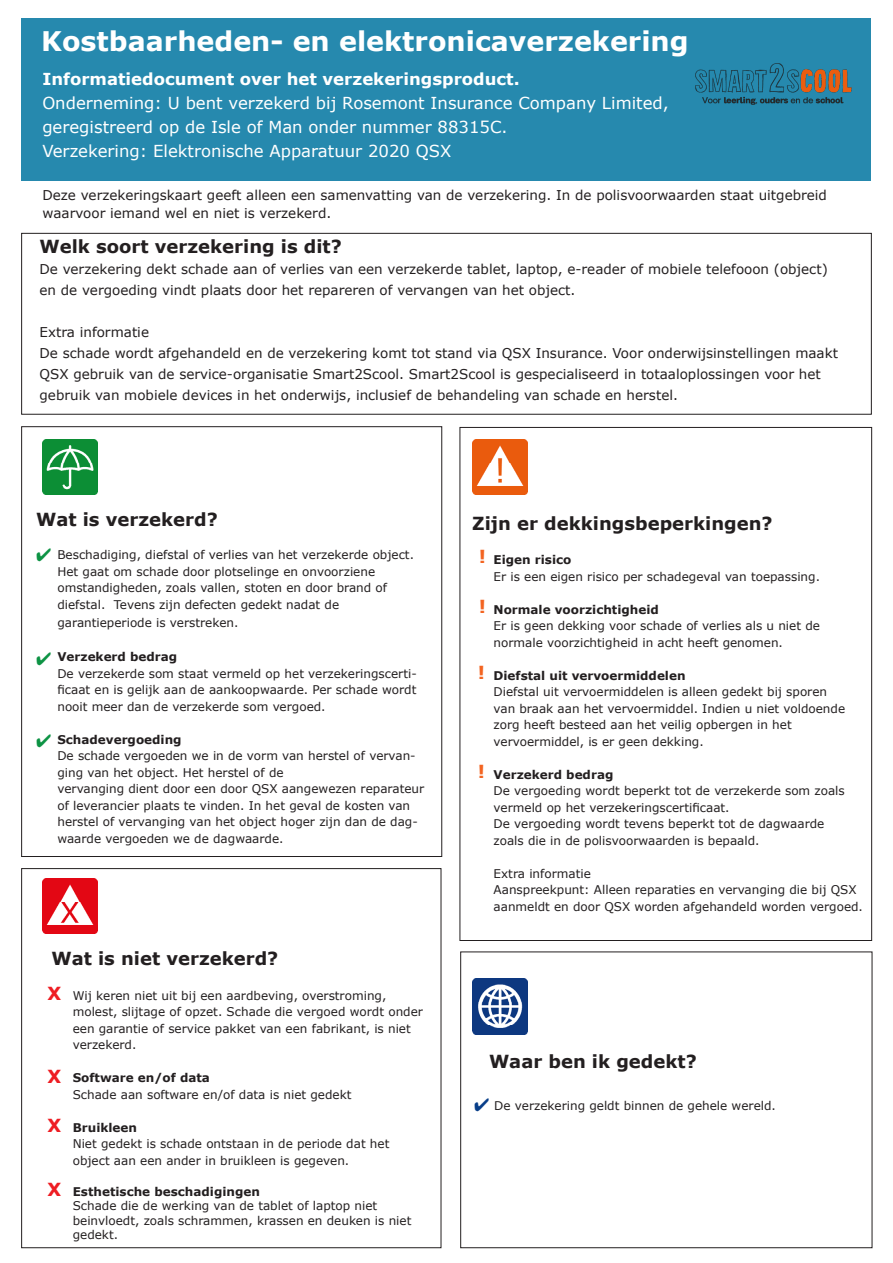
<style>
.page{position:relative;width:893px;height:1263px;background:#fff}
.page>*{position:absolute;margin:0;border:0;box-sizing:border-box;transform-origin:0 0}
.t1{font:700 27px "Verdana";color:#fff}
.t2{font:700 18px "Verdana";color:#231f20}
.t3{font:700 18px "Verdana";color:#f36421}
.t4{font:700 18px "Verdana";color:#ee1d23}
.t5{font:16.5px/24px "Verdana";color:#fff}
.t6{font:700 16.5px "Verdana";color:#fff}
.t7{font:13.5px/21px "Verdana";color:#231f20}
.t8{font:12px/16.5px "Verdana";color:#231f20}
.t9{font:700 12px "Verdana";color:#231f20}
</style>
<div class="page">
<img style="left:43px;top:440px;width:55px;height:55px">
<img style="left:472px;top:440px;width:55px;height:55px">
<div style="left:21px;top:233px;width:851px;height:182px;border:1px solid #231f20"></div>
<div style="left:460px;top:951px;width:412px;height:297px;border:1px solid #231f20"></div>
<img style="left:472px;top:979px;width:55px;height:55px">
<img style="left:43px;top:878px;width:55px;height:56px">
<div style="left:22px;top:18px;width:849px;height:162px;background:#2689ae"></div>
<img style="left:696px;top:64px;width:155px;height:41px">
<p class="t1" style="left:41px;top:23px;width:649px">Kostbaarheden- en elektronicaverzekering</p>
<p class="t6" style="left:42px;top:68px;width:479px">Informatiedocument over het verzekeringsproduct.</p>
<p class="t5" style="left:42px;top:91px;width:628px">Onderneming: U bent verzekerd bij Rosemont Insurance Company Limited,</p>
<p class="t5" style="left:42px;top:115px;width:467px">geregistreerd op de Isle of Man onder nummer 88315C.<br>Verzekering: Elektronische Apparatuur 2020 QSX</p>
<p class="t7" style="left:43px;top:184px;width:786px">Deze verzekeringskaart geeft alleen een samenvatting van de verzekering. In de polisvoorwaarden staat uitgebreid</p>
<p class="t7" style="left:43px;top:202px;width:290px">waarvoor iemand wel en niet is verzekerd.</p>
<p class="t2" style="left:40px;top:234px;width:304px">Welk soort verzekering is dit?</p>
<p class="t7" style="left:40px;top:259px;width:790px">De verzekering dekt schade aan of verlies van een verzekerde tablet, laptop, e-reader of mobiele telefooon (object) en de vergoeding vindt plaats door het repareren of vervangen van het object.</p>
<p class="t7" style="left:40px;top:322px;width:111px">Extra informatie</p>
<p class="t7" style="left:40px;top:343px;width:800px">De schade wordt afgehandeld en de verzekering komt tot stand via QSX Insurance. Voor onderwijsinstellingen maakt<br>QSX gebruik van de service-organisatie Smart2Scool. Smart2Scool is gespecialiseerd in totaaloplossingen voor het gebruik van mobiele devices in het onderwijs, inclusief de behandeling van schade en herstel.</p>
<p class="t2" style="left:36px;top:508px;width:183px">Wat is verzekerd?</p>
<p class="t8" style="left:57px;top:547px;width:358px">Beschadiging, diefstal of verlies van het verzekerde object.<br>Het gaat om schade door plotselinge en onvoorziene</p>
<p class="t8" style="left:57px;top:580px;width:331px">omstandigheden, zoals vallen, stoten en door brand of</p>
<p class="t8" style="left:57px;top:595px;width:283px;line-height:18px">diefstal. Tevens zijn defecten gedekt nadat de garantieperiode is verstreken.</p>
<p class="t9" style="left:57px;top:649px;width:121px">Verzekerd bedrag</p>
<p class="t8" style="left:57px;top:665px;width:361px;text-align:justify">De verzekerde som staat vermeld op het verzekeringscerti&shy;ficaat en is gelijk aan de aankoopwaarde. Per schade wordt nooit meer dan de verzekerde som vergoed.</p>
<p class="t9" style="left:57px;top:731px;width:126px">Schadevergoeding</p>
<p class="t8" style="left:57px;top:748px;width:368px">De schade vergoeden we in de vorm van herstel of vervan&shy;ging van het object. Het herstel of de<br>vervanging dient door een door QSX aangewezen reparateur of leverancier plaats te vinden. In het geval de kosten van herstel of vervanging van het object hoger zijn dan de dag&shy;waarde vergoeden we de dagwaarde.</p>
<p class="t2" style="left:51px;top:947px;width:228px">Wat is niet verzekerd?</p>
<p class="t8" style="left:73px;top:987px;width:352px">Wij keren niet uit bij een aardbeving, overstroming, molest, slijtage of opzet. Schade die vergoed wordt onder een garantie of service pakket van een fabrikant, is niet verzekerd.</p>
<p class="t9" style="left:73px;top:1070px;width:139px">Software en/of data</p>
<p class="t8" style="left:73px;top:1086px;width:280px">Schade aan software en/of data is niet gedekt</p>
<p class="t9" style="left:73px;top:1120px;width:66px">Bruikleen</p>
<p class="t8" style="left:73px;top:1136px;width:318px">Niet gedekt is schade ontstaan in de periode dat het</p>
<p class="t8" style="left:73px;top:1152px;width:278px">object aan een ander in bruikleen is gegeven.</p>
<p class="t9" style="left:73px;top:1183px;width:189px">Esthetische beschadigingen</p>
<p class="t8" style="left:73px;top:1199px;width:340px;line-height:14.4px">Schade die de werking van de tablet of laptop niet beinvloedt, zoals schrammen, krassen en deuken is niet gedekt.</p>
<p class="t4" style="left:48px;top:981px;width:15px">X</p>
<p class="t4" style="left:48px;top:1065px;width:15px">X</p>
<p class="t4" style="left:48px;top:1114px;width:15px">X</p>
<p class="t4" style="left:48px;top:1177px;width:15px">X</p>
<p class="t2" style="left:472px;top:511px;width:302px">Zijn er dekkingsbeperkingen?</p>
<p class="t9" style="left:494px;top:552px;width:79px">Eigen risico</p>
<p class="t8" style="left:494px;top:568px;width:328px">Er is een eigen risico per schadegeval van toepassing.</p>
<p class="t9" style="left:494px;top:601px;width:167px">Normale voorzichtigheid</p>
<p class="t8" style="left:494px;top:618px;width:328px">Er is geen dekking voor schade of verlies als u niet de</p>
<p class="t8" style="left:494px;top:634px;width:291px">normale voorzichtigheid in acht heeft genomen.</p>
<p class="t9" style="left:494px;top:667px;width:193px">Diefstal uit vervoermiddelen</p>
<p class="t8" style="left:494px;top:684px;width:335px">Diefstal uit vervoermiddelen is alleen gedekt bij sporen</p>
<p class="t8" style="left:494px;top:700px;width:353px">van braak aan het vervoermiddel. Indien u niet voldoende</p>
<p class="t8" style="left:494px;top:717px;width:300px">zorg heeft besteed aan het veilig opbergen in het</p>
<p class="t8" style="left:494px;top:733px;width:212px">vervoermiddel, is er geen dekking.</p>
<p class="t9" style="left:494px;top:766px;width:121px">Verzekerd bedrag</p>
<p class="t8" style="left:494px;top:783px;width:353px">De vergoeding wordt beperkt tot de verzekerde som zoals vermeld op het verzekeringscertificaat.</p>
<p class="t8" style="left:494px;top:816px;width:332px">De vergoeding wordt tevens beperkt tot de dagwaarde</p>
<p class="t8" style="left:494px;top:832px;width:267px">zoals die in de polisvoorwaarden is bepaald.</p>
<p class="t8" style="left:494px;top:865px;width:99px">Extra informatie</p>
<p class="t8" style="left:494px;top:882px;width:371px">Aanspreekpunt: Alleen reparaties en vervanging die bij QSX aanmeldt en door QSX worden afgehandeld worden vergoed.</p>
<p class="t3" style="left:479px;top:545px;width:9px">!</p>
<p class="t3" style="left:479px;top:594px;width:9px">!</p>
<p class="t3" style="left:478px;top:661px;width:9px">!</p>
<p class="t3" style="left:478px;top:760px;width:9px">!</p>
<p class="t2" style="left:489px;top:1049px;width:209px">Waar ben ik gedekt?</p>
<p class="t8" style="left:494px;top:1097px;width:283px">De verzekering geldt binnen de gehele wereld.</p>
</div>
